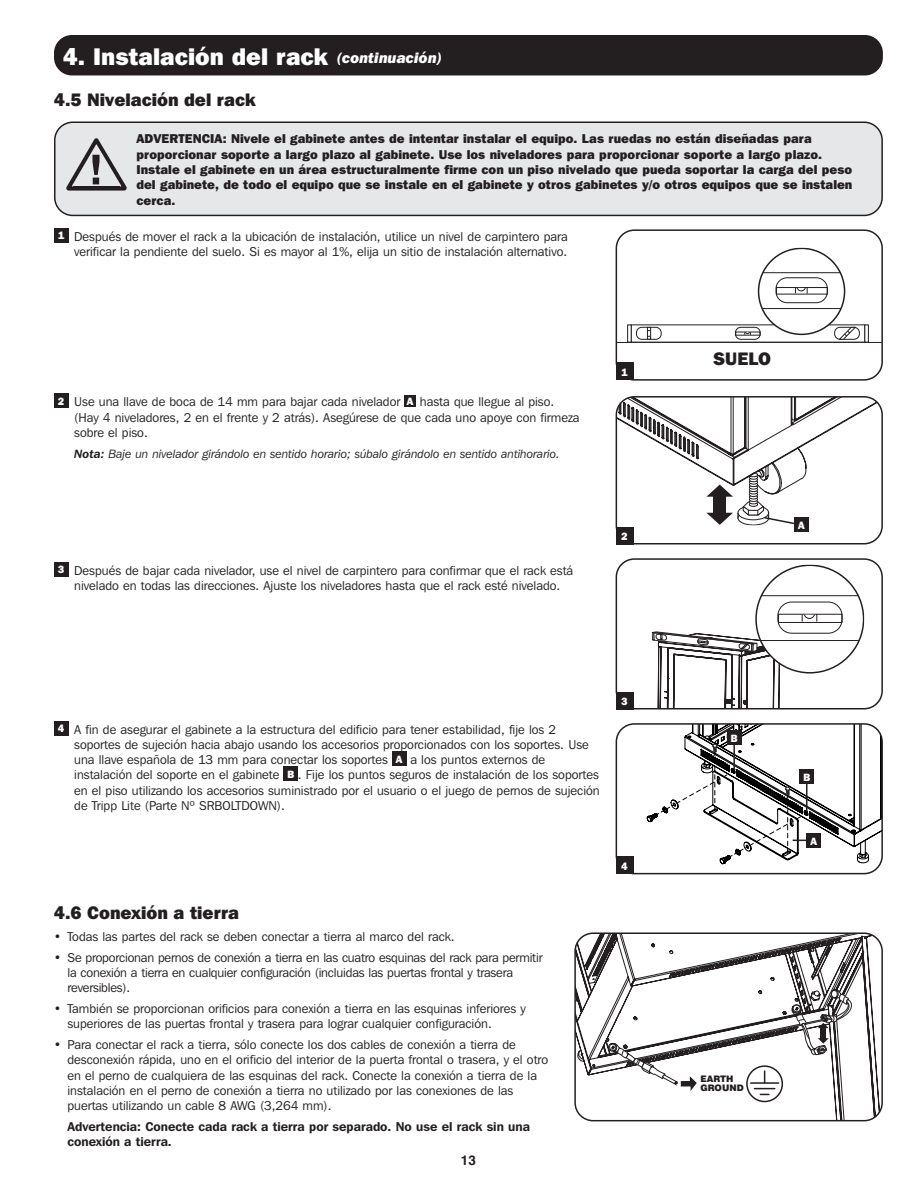
<style>
.page{position:relative;width:918px;height:1188px;background:#fff}
.page>*{position:absolute;margin:0;border:0;box-sizing:border-box;transform-origin:0 0}
.Continued{font:800 24px "Franklin Gothic IT Cby BT";color:#fff}
.Sub_Head_continued{font:800 18px "Franklin Gothic IT Cby BT";color:#231f20}
.t1{font:700 13.5px "Helvetica";color:#231f20}
.t2{font:12.75px/15.3px "Franklin Gothic IT Cby BT";color:#231f20}
.t3{font:800 12.75px/15.3px "Franklin Gothic IT Cby BT";color:#231f20}
.t4{font:600 12.75px/15.3px "Franklin Gothic IT Cby BT";color:#231f20}
.t5{font:italic 12px "Franklin Gothic IT Cby BT";color:#231f20}
.t6{font:800 10.5px "Franklin Gothic IT Cby BT";color:#fff}
.t7{font:900 9px/9px "Swiss 721 BT";color:#231f20}
.s1{font-style:italic;font-size:15px}
.s2{font-weight:600}
</style>
<div class="page">
<div style="left:54px;top:35px;width:829px;height:40px;background:#231f20;border-radius:18px"></div>
<div style="left:54px;top:228px;width:14px;height:14px;background:#231f20"></div>
<div style="left:54px;top:394px;width:14px;height:14px;background:#231f20"></div>
<div style="left:405px;top:395px;width:11px;height:11px;background:#231f20"></div>
<div style="left:54px;top:562px;width:14px;height:14px;background:#231f20"></div>
<div style="left:54px;top:721px;width:14px;height:14px;background:#231f20"></div>
<div style="left:392px;top:752px;width:14px;height:14px;background:#231f20"></div>
<div style="left:284px;top:767px;width:14px;height:14px;background:#231f20"></div>
<div style="left:55px;top:122px;width:827px;height:93px;background:#e6e7e9;border-radius:18px"></div>
<div style="left:54px;top:122px;width:829px;height:94px;border:2px solid #231f20;border-radius:18px"></div>
<div style="left:616px;top:723px;width:267px;height:151px;border:2px solid #231f20;border-radius:18px"></div>
<div style="left:616px;top:857px;width:17px;height:17px;background:#231f20"></div>
<svg style="left:647px;top:724px;width:235px;height:140px"></svg>
<hr style="left:806px;top:782px;width:2px;height:29px;background:#231f20">
<hr style="left:733px;top:743px;width:2px;height:27px;background:#231f20">
<svg style="left:631px;top:324px;width:234px;height:2px"></svg>
<svg style="left:619px;top:326px;width:261px;height:52px"></svg>
<div style="left:759px;top:248px;width:86px;height:86px;background:#fff;border-radius:50%"></div>
<svg style="left:759px;top:272px;width:86px;height:37px"></svg>
<div style="left:758px;top:248px;width:87px;height:87px;border:2px solid #231f20;border-radius:50%"></div>
<div style="left:616px;top:229px;width:267px;height:152px;border:2px solid #231f20;border-radius:18px"></div>
<div style="left:616px;top:362px;width:17px;height:18px;background:#231f20"></div>
<svg style="left:577px;top:935px;width:305px;height:186px"></svg>
<div style="left:574px;top:932px;width:309px;height:189px;border:2px solid #231f20;border-radius:18px"></div>
<div style="left:713px;top:351px;width:68px;height:23px;background:#fff"></div>
<svg style="left:66px;top:138px;width:61px;height:53px"></svg>
<div style="left:616px;top:396px;width:267px;height:148px;border:2px solid #231f20;border-radius:18px"></div>
<svg style="left:652px;top:595px;width:212px;height:112px"></svg>
<div style="left:616px;top:558px;width:267px;height:152px;border:2px solid #231f20;border-radius:18px"></div>
<div style="left:794px;top:517px;width:14px;height:14px;background:#231f20"></div>
<svg style="left:616px;top:397px;width:266px;height:129px"></svg>
<div style="left:616px;top:527px;width:17px;height:17px;background:#231f20"></div>
<div style="left:616px;top:692px;width:17px;height:18px;background:#231f20"></div>
<p class="Continued" style="left:63px;top:41px;width:381px">4. Instalación del rack <span class="s1">(continuación)</span></p>
<p class="Sub_Head_continued" style="left:54px;top:88px;width:203px">4.5 Nivelación del rack</p>
<p class="t3" style="left:136px;top:131px;width:717px">ADVERTENCIA: Nivele el gabinete antes de intentar instalar el equipo. Las ruedas no están diseñadas para proporcionar soporte a largo plazo al gabinete. Use los niveladores para proporcionar soporte a largo plazo.<br>Instale el gabinete en un área estructuralmente firme con un piso nivelado que pueda soportar la carga del peso del gabinete, de todo el equipo que se instale en el gabinete y otros gabinetes y/o otros equipos que se instalen cerca.</p>
<p class="t6" style="left:58px;top:229px;width:8px">1</p>
<p class="t2" style="left:74px;top:229px;width:495px">Después de mover el rack a la ubicación de instalación, utilice un nivel de carpintero para verificar la pendiente del suelo. Si es mayor al 1%, elija un sitio de instalación alternativo.</p>
<p class="t6" style="left:58px;top:395px;width:8px">2</p>
<p class="t2" style="left:74px;top:394px;width:328px">Use una llave de boca de 14 mm para bajar cada nivelador</p>
<p class="t6" style="left:407px;top:395px;width:8px">A</p>
<p class="t2" style="left:74px;top:394px;width:507px;text-indent:346px">hasta que llegue al piso. (Hay 4 niveladores, 2 en el frente y 2 atrás). Asegúrese de que cada uno apoye con firmeza sobre el piso.</p>
<p class="t5" style="left:74px;top:447px;width:487px"><span class="s2">Nota:</span> Baje un nivelador girándolo en sentido horario; súbalo girándolo en sentido antihorario.</p>
<p class="t6" style="left:58px;top:563px;width:8px">3</p>
<p class="t2" style="left:74px;top:562px;width:501px">Después de bajar cada nivelador, use el nivel de carpintero para confirmar que el rack está nivelado en todas las direcciones. Ajuste los niveladores hasta que el rack esté nivelado.</p>
<p class="t6" style="left:621px;top:365px;width:8px">1</p>
<p class="t6" style="left:621px;top:529px;width:8px">2</p>
<p class="t6" style="left:58px;top:722px;width:8px">4</p>
<p class="t2" style="left:74px;top:721px;width:516px">A fin de asegurar el gabinete a la estructura del edificio para tener estabilidad, fije los 2 soportes de sujeción hacia abajo usando los accesorios proporcionados con los soportes. Use una llave española de 13 mm para conectar los soportes</p>
<p class="t6" style="left:396px;top:752px;width:8px">A</p>
<p class="t2" style="left:410px;top:752px;width:136px">a los puntos externos de</p>
<p class="t2" style="left:74px;top:767px;width:527px;text-align:justify;text-indent:224px">. Fije los puntos seguros de instalación de los soportes en el piso utilizando los accesorios suministrado por el usuario o el juego de pernos de sujeción de Tripp Lite (Parte Nº SRBOLTDOWN).</p>
<p class="t2" style="left:74px;top:767px;width:207px">instalación del soporte en el gabinete</p>
<p class="t6" style="left:287px;top:768px;width:8px">B</p>
<p class="Sub_Head_continued" style="left:54px;top:901px;width:187px">4.6 Conexión a tierra</p>
<p class="t2" style="left:54px;top:929px;width:402px">• Todas las partes del rack se deben conectar a tierra al marco del rack.</p>
<p class="t2" style="left:67px;top:950px;width:477px;text-indent:-14px">• Se proporcionan pernos de conexión a tierra en las cuatro esquinas del rack para permitir la conexión a tierra en cualquier configuración (incluidas las puertas frontal y trasera reversibles).</p>
<p class="t2" style="left:67px;top:1001px;width:460px;text-indent:-14px">• También se proporcionan orificios para conexión a tierra en las esquinas inferiores y superiores de las puertas frontal y trasera para lograr cualquier configuración.</p>
<p class="t2" style="left:67px;top:1037px;width:482px;text-indent:-14px">• Para conectar el rack a tierra, sólo conecte los dos cables de conexión a tierra de desconexión rápida, uno en el orificio del interior de la puerta frontal o trasera, y el otro en el perno de cualquiera de las esquinas del rack. Conecte la conexión a tierra de la instalación en el perno de conexión a tierra no utilizado por las conexiones de las puertas utilizando un cable 8 AWG (3,264 mm).</p>
<p class="t4" style="left:67px;top:1119px;width:464px">Advertencia: Conecte cada rack a tierra por separado. No use el rack sin una conexión a tierra.</p>
<p class="t1" style="left:461px;top:1152px;width:17px">13</p>
<p class="t6" style="left:621px;top:694px;width:8px">3</p>
<p class="t6" style="left:621px;top:859px;width:8px">4</p>
<p class="Sub_Head_continued" style="left:713px;top:347px;width:59px">SUELO</p>
<p class="t6" style="left:798px;top:518px;width:8px">A</p>
<p class="t6" style="left:731px;top:732px;width:8px">B</p>
<p class="t6" style="left:803px;top:771px;width:8px">B</p>
<p class="t6" style="left:811px;top:834px;width:8px">A</p>
<p class="t7" style="left:700px;top:1074px;width:45px">EARTH<br>GROUND</p>
</div>
